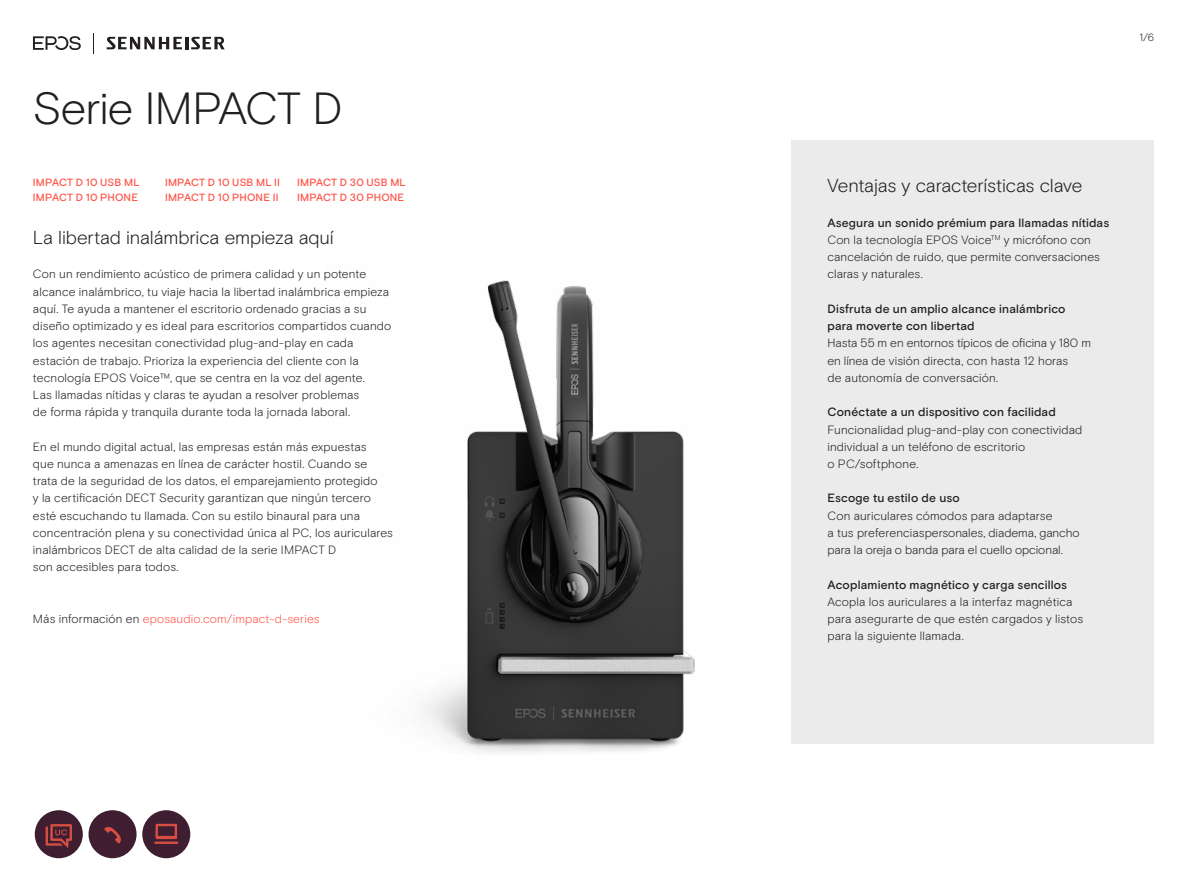
<style>
.page{position:relative;width:1187px;height:893px;background:#fff}
.page>*{position:absolute;margin:0;border:0;box-sizing:border-box;transform-origin:0 0}
.t1{font:300 45px "EPOS Basis";letter-spacing:-.025em;color:#231f20}
.t2{font:300 18.75px "EPOS Basis";letter-spacing:-.01em;color:#231f20}
.t3{font:300 12px/17.2px "EPOS Basis";letter-spacing:.01em;color:#231f20}
.t4{font:500 12px/17.2px "EPOS Basis";letter-spacing:.015em;color:#231f20}
.t5{font:300 12px "EPOS Basis";letter-spacing:.01em;color:#ff5549}
.t6{font:500 10.5px/15px "EPOS Basis";letter-spacing:.015em;color:#ff5549}
.t7{font:300 10.5px "EPOS Basis";color:#231f20}
.s1{color:#231f20}
.s2{font-weight:500}
</style>
<div class="page">
<img style="left:424px;top:280px;width:271px;height:473px">
<svg style="left:93px;top:33px;width:1px;height:20px"></svg>
<svg style="left:107px;top:37px;width:118px;height:12px"></svg>
<svg style="left:33px;top:36px;width:48px;height:14px"></svg>
<div style="left:791px;top:140px;width:362px;height:604px;background:#ebebeb"></div>
<div style="left:35px;top:810px;width:48px;height:48px;background:#3f1e31;border-radius:50%"></div>
<svg style="left:46px;top:824px;width:26px;height:24px"></svg>
<div style="left:142px;top:810px;width:48px;height:48px;background:#3f1e31;border-radius:50%"></div>
<svg style="left:155px;top:824px;width:22px;height:15px"></svg>
<hr style="left:154px;top:841px;width:24px;height:3px;background:#d44e43">
<div style="left:88px;top:810px;width:48px;height:48px;background:#3f1e31;border-radius:50%"></div>
<svg style="left:104px;top:827px;width:17px;height:17px"></svg>
<h1 class="t1" style="left:33px;top:82px;width:311px">Serie IMPACT D</h1>
<p class="t6" style="left:33px;top:175px;width:108px">IMPACT D 10 USB ML<br>IMPACT D 10 PHONE</p>
<p class="t6" style="left:165px;top:175px;width:116px">IMPACT D 10 USB ML II<br>IMPACT D 10 PHONE II</p>
<p class="t6" style="left:297px;top:175px;width:110px">IMPACT D 30 USB ML<br>IMPACT D 30 PHONE</p>
<h2 class="t2" style="left:33px;top:226px;width:302px">La libertad inalámbrica empieza aquí</h2>
<p class="t3" style="left:33px;top:266px;width:360px">Con un rendimiento acústico de primera calidad y un potente alcance inalámbrico, tu viaje hacia la libertad inalámbrica empieza aquí. Te ayuda a mantener el escritorio ordenado gracias a su diseño optimizado y es ideal para escritorios compartidos cuando los agentes necesitan conectividad plug-and-play en cada estación de trabajo. Prioriza la experiencia del cliente con la tecnología EPOS Voice™, que se centra en la voz del agente.<br>Las llamadas nítidas y claras te ayudan a resolver problemas<br>de forma rápida y tranquila durante toda la jornada laboral.</p>
<p class="t3" style="left:33px;top:438px;width:361px">En el mundo digital actual, las empresas están más expuestas<br>que nunca a amenazas en línea de carácter hostil. Cuando se trata de la seguridad de los datos, el emparejamiento protegido<br>y la certificación DECT Security garantizan que ningún tercero esté escuchando tu llamada. Con su estilo binaural para una concentración plena y su conectividad única al PC, los auriculares inalámbricos DECT de alta calidad de la serie IMPACT D<br>son accesibles para todos.</p>
<p class="t5" style="left:33px;top:612px;width:288px"><span class="s1">Más información en</span> eposaudio.com/impact-d-series</p>
<p class="t7" style="left:1139px;top:31px;width:16px">1/6</p>
<h2 class="t2" style="left:827px;top:174px;width:256px">Ventajas y características clave</h2>
<p class="t3" style="left:827px;top:214px;width:283px"><span class="s2">Asegura un sonido prémium para llamadas nítidas </span>Con la tecnología EPOS Voice<sup>TM</sup> y micrófono con cancelación de ruido, que permite conversaciones claras y naturales.</p>
<p class="t4" style="left:827px;top:300px;width:239px">Disfruta de un amplio alcance inalámbrico para moverte con libertad</p>
<p class="t3" style="left:827px;top:335px;width:265px">Hasta 55 m en entornos típicos de oficina y 180 m en línea de visión directa, con hasta 12 horas<br>de autonomía de conversación.</p>
<p class="t4" style="left:827px;top:404px;width:230px">Conéctate a un dispositivo con facilidad</p>
<p class="t3" style="left:827px;top:421px;width:256px">Funcionalidad plug-and-play con conectividad individual a un teléfono de escritorio<br>o PC/softphone.</p>
<p class="t4" style="left:827px;top:490px;width:134px">Escoge tu estilo de uso</p>
<p class="t3" style="left:827px;top:507px;width:254px">Con auriculares cómodos para adaptarse<br>a tus preferenciaspersonales, diadema, gancho para la oreja o banda para el cuello opcional.</p>
<p class="t4" style="left:827px;top:576px;width:241px">Acoplamiento magnético y carga sencillos</p>
<p class="t3" style="left:827px;top:593px;width:257px">Acopla los auriculares a la interfaz magnética para asegurarte de que estén cargados y listos para la siguiente llamada.</p>
</div>
